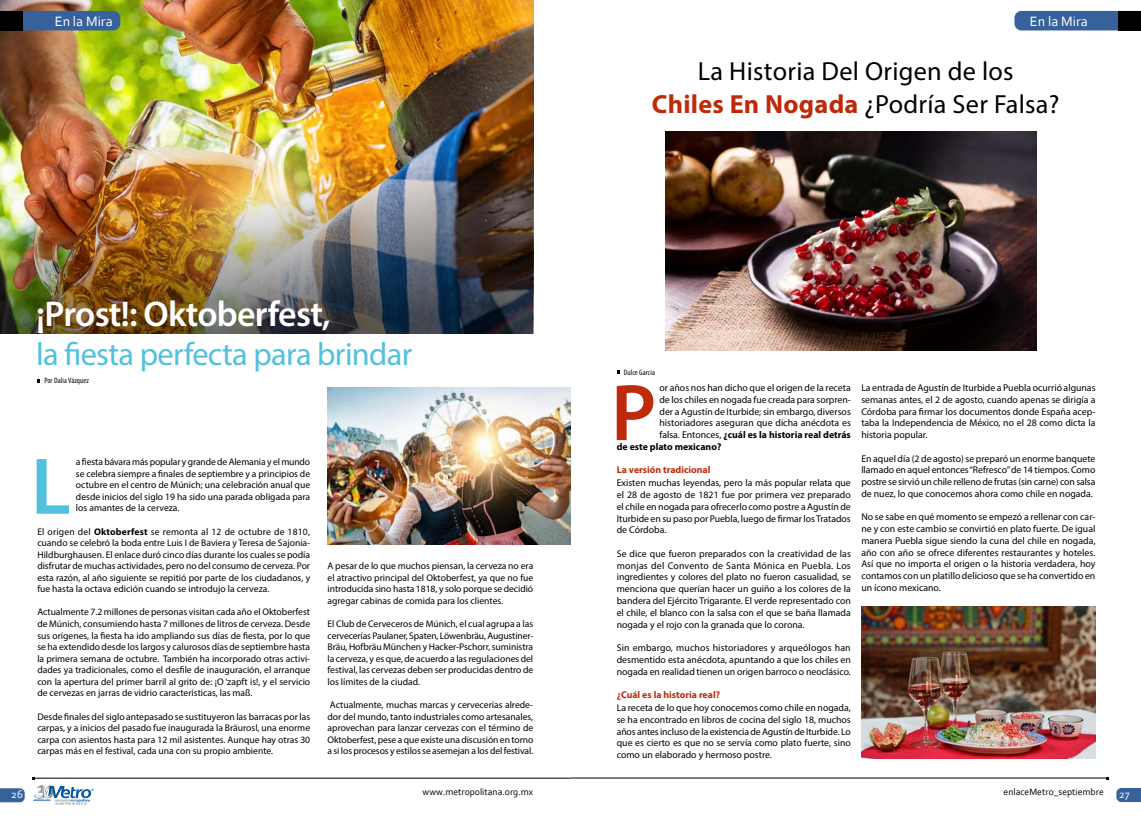
<style>
.page{position:relative;width:1141px;height:819px;background:#fff}
.page>*{position:absolute;margin:0;border:0;box-sizing:border-box;transform-origin:0 0}
.t1{font:600 80.94px "Myriad Pro";color:#bd2b0b}
.t2{font:600 80.94px "Myriad Pro";color:#52c1dd}
.t3{font:600 35.88px "Myriad Pro";letter-spacing:-.02em;color:#fff}
.t4{font:32.38px "Myriad Pro";letter-spacing:-.02em;color:#52c1dd}
.t5{font:26.25px/32.4px "Myriad Pro";letter-spacing:.01em;color:#000;text-align:center}
.t6{font:14.17px "Corbel";color:#fff}
.t7{font:11.38px "Corbel";color:#fff}
.t8{font:9.8px/11.7px "Myriad Pro";color:#000;text-align:justify}
.t9{font:700 9.8px "Myriad Pro";color:#000}
.t10{font:700 9.8px "Myriad Pro";color:#bd2b0b}
.t11{font:9.62px/11.5px "Myriad Pro";color:#000;text-align:justify}
.t12{font:9.62px "Corbel";color:#000}
.t13{font:condensed 7.88px "Myriad Pro";letter-spacing:.02em;color:#000}
.s1{font-weight:700}
.s2{font-weight:700;color:#bd2b0b}
.s3{font-weight:400}
</style>
<div class="page">
<img style="left:0;top:0;width:533px;height:334px">
<svg style="left:0;top:788px;width:25px;height:14px"></svg>
<hr style="left:33px;top:778px;width:537px;height:1px;background:#000">
<hr style="left:570px;top:777px;width:538px;height:1px;background:#000">
<svg style="left:33px;top:785px;width:61px;height:20px"></svg>
<svg style="left:1116px;top:788px;width:25px;height:14px"></svg>
<div style="left:1014px;top:11px;width:104px;height:19px;background:#37619b"></div>
<div style="left:1118px;top:11px;width:23px;height:19px;background:#000"></div>
<img style="left:665px;top:131px;width:371px;height:220px">
<img style="left:861px;top:606px;width:234px;height:152px">
<div style="left:23px;top:11px;width:97px;height:19px;background:#37619b"></div>
<div style="left:0;top:11px;width:23px;height:19px;background:#000"></div>
<img style="left:328px;top:388px;width:242px;height:156px">
<h3 class="t6" style="left:55px;top:12px;width:59px">En la Mira</h3>
<h2 class="t3" style="left:36px;top:291px;width:296px">¡Prost!: Oktoberfest,</h2>
<h3 class="t4" style="left:36px;top:334px;width:378px">la fiesta perfecta para brindar</h3>
<p class="t13" style="left:44px;top:376px;width:46px">Por Dalia Vázquez</p>
<p class="t11" style="left:76px;top:456px;width:236px">a fiesta bávara más popular y grande de Alemania y el mundo se celebra siempre a finales de septiembre y a principios de octubre en el centro de Múnich; una celebración anual que desde inicios del siglo 19 ha sido una parada obligada para los amantes de la cerveza.</p>
<p class="t11" style="left:37px;top:525px;width:274px">El origen del <span class="s1">Oktoberfest</span> se remonta al 12 de octubre de 1810, cuando se celebró la boda entre Luis I de Baviera y Teresa de Sajonia-Hildburghausen. El enlace duró cinco días durante los cuales se podía disfrutar de muchas actividades, pero no del consumo de cerveza. Por esta razón, al año siguiente se repitió por parte de los ciudadanos, y fue hasta la octava edición cuando se introdujo la cerveza.</p>
<p class="t11" style="left:37px;top:606px;width:274px">Actualmente 7.2 millones de personas visitan cada año el Oktoberfest de Múnich, consumiendo hasta 7 millones de litros de cerveza. Desde sus orígenes, la fiesta ha ido ampliando sus días de fiesta, por lo que se ha extendido desde los largos y calurosos días de septiembre hasta la primera semana de octubre. También ha incorporado otras activi&shy;dades ya tradicionales, como el desfile de inauguración, el arranque con la apertura del primer barril al grito de: ¡O ‘zapft is!, y el servicio de cervezas en jarras de vidrio características, las maß.</p>
<p class="t11" style="left:37px;top:710px;width:274px">Desde finales del siglo antepasado se sustituyeron las barracas por las carpas, y a inicios del pasado fue inaugurada la Bräurosl, una enorme carpa con asientos hasta para 12 mil asistentes. Aunque hay otras 30 carpas más en el festival, cada una con su propio ambiente.</p>
<h1 class="t2" style="left:31px;top:435px;width:41px">L</h1>
<p class="t11" style="left:328px;top:560px;width:207px">A pesar de lo que muchos piensan, la cerveza no era el atractivo principal del Oktoberfest, ya que no fue introducida sino hasta 1818, y solo porque se decidió agregar cabinas de comida para los clientes.</p>
<p class="t11" style="left:328px;top:618px;width:207px">El Club de Cerveceros de Múnich, el cual agrupa a las cervecerías Paulaner, Spaten, Löwenbräu, Augustiner-Bräu, Hofbräu München y Hacker-Pschorr, suministra la cerveza, y es que, de acuerdo a las regulaciones del festival, las cervezas deben ser producidas dentro de los límites de la ciudad.</p>
<p class="t11" style="left:328px;top:698px;width:207px">Actualmente, muchas marcas y cervecerías alrede&shy;dor del mundo, tanto industriales como artesanales, aprovechan para lanzar cervezas con el término de Oktoberfest, pese a que existe una discusión en torno a si los procesos y estilos se asemejan a los del festival.</p>
<h3 class="t6" style="left:1030px;top:12px;width:59px">En la Mira</h3>
<h3 class="t5" style="left:652px;top:55px;width:409px">La Historia Del Origen de los<br><span class="s2">Chiles En Nogada</span> ¿Podría Ser Falsa?</h3>
<p class="t13" style="left:624px;top:367px;width:33px">Dulce Garcia</p>
<h1 class="t1" style="left:611px;top:361px;width:47px">P</h1>
<p class="t8" style="left:659px;top:381px;width:193px">or años nos han dicho que el origen de la receta</p>
<p class="t8" style="left:659px;top:393px;width:193px">de los chiles en nogada fue creada para sorpren-</p>
<p class="t8" style="left:659px;top:405px;width:193px">der a Agustín de Iturbide; sin embargo, diversos</p>
<p class="t8" style="left:659px;top:417px;width:193px">historiadores aseguran que dicha anécdota es</p>
<p class="t9" style="left:659px;top:428px;width:193px"><span class="s3">falsa. Entonces,</span> ¿cuál es la historia real detrás</p>
<p class="t9" style="left:617px;top:440px;width:106px">de este plato mexicano?</p>
<p class="t10" style="left:617px;top:463px;width:95px">La versión tradicional</p>
<p class="t8" style="left:617px;top:477px;width:236px">Existen muchas leyendas, pero la más popular relata que el 28 de agosto de 1821 fue por primera vez preparado el chile en nogada para ofrecerlo como postre a Agustín de Iturbide en su paso por Puebla, luego de firmar los Tratados de Córdoba.</p>
<p class="t8" style="left:617px;top:547px;width:236px">Se dice que fueron preparados con la creatividad de las monjas del Convento de Santa Mónica en Puebla. Los ingredientes y colores del plato no fueron casualidad, se menciona que querían hacer un guiño a los colores de la bandera del Ejército Trigarante. El verde representado con el chile, el blanco con la salsa con el que se baña llamada nogada y el rojo con la granada que lo corona.</p>
<p class="t8" style="left:617px;top:641px;width:236px">Sin embargo, muchos historiadores y arqueólogos han desmentido esta anécdota, apuntando a que los chiles en nogada en realidad tienen un origen barroco o neoclásico.</p>
<p class="t10" style="left:617px;top:688px;width:105px">¿Cuál es la historia real?</p>
<p class="t8" style="left:617px;top:701px;width:236px">La receta de lo que hoy conocemos como chile en nogada, se ha encontrado en libros de cocina del siglo 18, muchos años antes incluso de la existencia de Agustín de Iturbide. Lo que es cierto es que no se servía como plato fuerte, sino como un elaborado y hermoso postre.</p>
<p class="t8" style="left:861px;top:381px;width:236px">La entrada de Agustín de Iturbide a Puebla ocurrió algunas semanas antes, el 2 de agosto, cuando apenas se dirigía a Córdoba para firmar los documentos donde España acep&shy;taba la Independencia de México, no el 28 como dicta la historia popular.</p>
<p class="t8" style="left:861px;top:452px;width:236px">En aquel día (2 de agosto) se preparó un enorme banquete llamado en aquel entonces “Refresco” de 14 tiempos. Como postre se sirvió un chile relleno de frutas (sin carne) con salsa de nuez, lo que conocemos ahora como chile en nogada.</p>
<p class="t8" style="left:861px;top:511px;width:236px">No se sabe en qué momento se empezó a rellenar con car&shy;ne y con este cambio se convirtió en plato fuerte. De igual manera Puebla sigue siendo la cuna del chile en nogada, año con año se ofrece diferentes restaurantes y hoteles.<br>Así que no importa el origen o la historia verdadera, hoy contamos con un platillo delicioso que se ha convertido en un ícono mexicano.</p>
<p class="t7" style="left:11px;top:787px;width:13px">26</p>
<p class="t12" style="left:423px;top:786px;width:112px">www.metropolitana.org.mx</p>
<p class="t12" style="left:1004px;top:786px;width:102px">enlaceMetro_septiembre</p>
<p class="t7" style="left:1119px;top:787px;width:12px">27</p>
</div>
